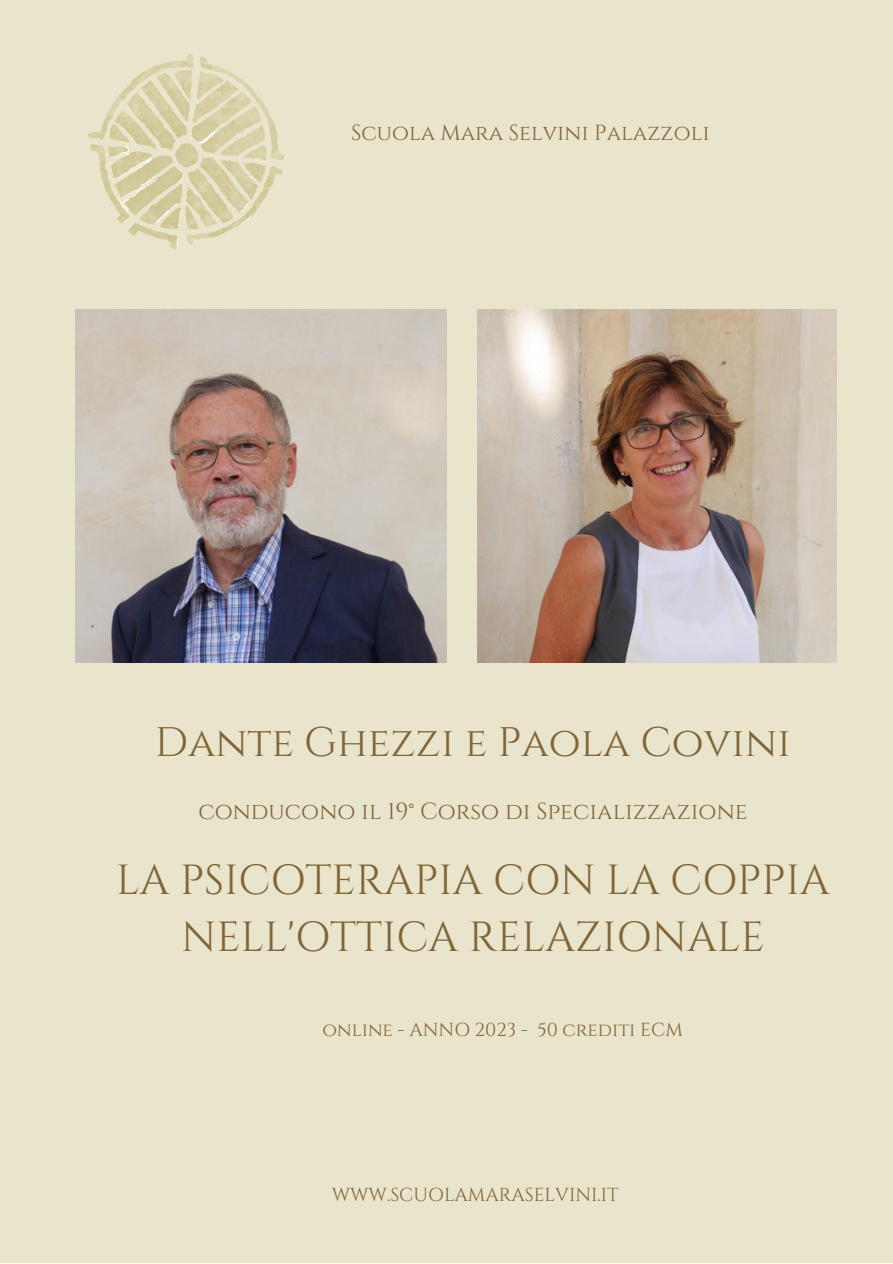
<style>
.page{position:relative;width:893px;height:1264px;background:#fff}
.page>*{position:absolute;margin:0;border:0;box-sizing:border-box;transform-origin:0 0}
.t1{font:42px/56.2px "Cinzel";color:#816537;text-align:center}
.t2{font:41.25px "Cinzel";color:#816537}
.t3{font:23.25px "Cinzel";color:#816537}
.t4{font:21.75px "Cinzel";color:#816537}
.t5{font:18.75px "Cinzel";color:#816537}
</style>
<div class="page">
<div style="left:0;top:0;width:892px;height:1262px;background:#e9e5cc"></div>
<img style="left:88px;top:54px;width:198px;height:196px">
<img style="left:76px;top:309px;width:371px;height:353px">
<img style="left:477px;top:309px;width:358px;height:353px">
<p class="t4" style="left:351px;top:119px;width:360px">Scuola Mara Selvini Palazzoli</p>
<h2 class="t2" style="left:155px;top:716px;width:637px">Dante Ghezzi e Paola Covini</h2>
<p class="t3" style="left:198px;top:796px;width:550px">conducono il 19° Corso di Specializzazione</p>
<h1 class="t1" style="left:116px;top:853px;width:715px">LA PSICOTERAPIA CON LA COPPIA<br>NELL'OTTICA RELAZIONALE</h1>
<p class="t5" style="left:322px;top:1018px;width:362px">online - ANNO 2023 - 50 crediti ECM</p>
<p class="t5" style="left:332px;top:1182px;width:288px">WWW.SCUOLAMARASELVINI.IT</p>
</div>
